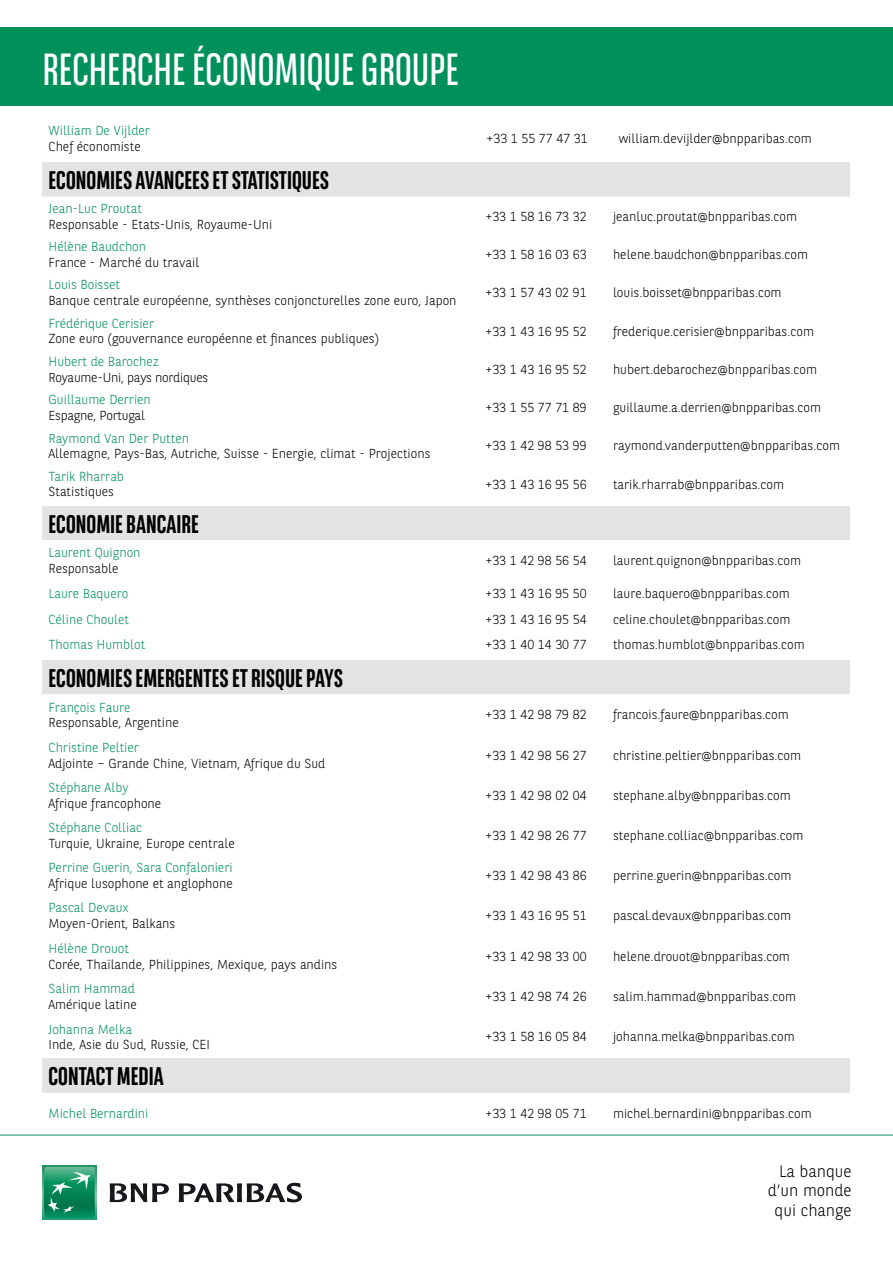
<style>
.page{position:relative;width:893px;height:1263px;background:#fff}
.page>*{position:absolute;margin:0;border:0;box-sizing:border-box;transform-origin:0 0}
.t1{font:45px "BNPP Sans Condensed";color:#fff}
.t2{font:700 25.5px "BNPP Sans Condensed";color:#000}
.t3{font:300 16.5px/19.8px "BNPP Sans";color:#000;text-align:right}
.t4{font:300 13.05px "BNPP Sans";color:#000}
.t5{font:300 13.05px "BNPP Sans";color:#00915b}
.t6{font:300 13.05px "BNPP Sans";letter-spacing:-.02em;color:#000}
</style>
<div class="page">
<svg style="left:43px;top:1166px;width:53px;height:53px"></svg>
<svg style="left:44px;top:1167px;width:51px;height:51px;background:#26996e"></svg>
<svg style="left:110px;top:1183px;width:59px;height:19px"></svg>
<svg style="left:179px;top:1183px;width:123px;height:19px"></svg>
<hr style="left:0;top:1135px;width:893px;height:1px;background:#00915b">
<div style="left:1px;top:27px;width:892px;height:79px;background:#00915b"></div>
<div style="left:43px;top:1059px;width:807px;height:34px;background:#e3e3e3"></div>
<div style="left:43px;top:163px;width:807px;height:34px;background:#e3e3e3"></div>
<div style="left:43px;top:506px;width:807px;height:34px;background:#e3e3e3"></div>
<div style="left:43px;top:660px;width:807px;height:34px;background:#e3e3e3"></div>
<h1 class="t1" style="left:43px;top:41px;width:418px">RECHERCHE ÉCONOMIQUE GROUPE</h1>
<p class="t5" style="left:49px;top:122px;width:103px">William De Vijlder</p>
<p class="t4" style="left:49px;top:137px;width:94px">Chef économiste</p>
<h2 class="t2" style="left:49px;top:165px;width:282px">ECONOMIES AVANCEES ET STATISTIQUES</h2>
<p class="t5" style="left:49px;top:199px;width:95px">Jean-Luc Proutat</p>
<p class="t4" style="left:49px;top:215px;width:225px">Responsable - Etats-Unis, Royaume-Uni</p>
<p class="t5" style="left:49px;top:238px;width:99px">Hélène Baudchon</p>
<p class="t4" style="left:49px;top:253px;width:152px">France - Marché du travail</p>
<p class="t5" style="left:49px;top:276px;width:73px">Louis Boisset</p>
<p class="t4" style="left:49px;top:292px;width:410px">Banque centrale européenne, synthèses conjoncturelles zone euro, Japon</p>
<p class="t5" style="left:49px;top:314px;width:107px">Frédérique Cerisier</p>
<p class="t4" style="left:49px;top:330px;width:332px">Zone euro (gouvernance européenne et finances publiques)</p>
<p class="t5" style="left:49px;top:352px;width:112px">Hubert de Barochez</p>
<p class="t6" style="left:49px;top:368px;width:161px">Royaume-Uni, pays nordiques</p>
<p class="t5" style="left:49px;top:391px;width:104px">Guillaume Derrien</p>
<p class="t6" style="left:49px;top:406px;width:98px">Espagne, Portugal</p>
<p class="t5" style="left:49px;top:429px;width:142px">Raymond Van Der Putten</p>
<p class="t4" style="left:49px;top:445px;width:384px">Allemagne, Pays-Bas, Autriche, Suisse - Energie, climat - Projections</p>
<p class="t5" style="left:49px;top:467px;width:77px">Tarik Rharrab</p>
<p class="t4" style="left:49px;top:483px;width:67px">Statistiques</p>
<h2 class="t2" style="left:49px;top:509px;width:152px">ECONOMIE BANCAIRE</h2>
<p class="t5" style="left:49px;top:544px;width:94px">Laurent Quignon</p>
<p class="t4" style="left:49px;top:559px;width:72px">Responsable</p>
<p class="t4" style="left:486px;top:130px;width:103px">+33 1 55 77 47 31</p>
<p class="t4" style="left:619px;top:130px;width:195px">william.devijlder@bnpparibas.com</p>
<p class="t4" style="left:485px;top:207px;width:103px">+33 1 58 16 73 32</p>
<p class="t4" style="left:613px;top:207px;width:186px">jeanluc.proutat@bnpparibas.com</p>
<p class="t4" style="left:485px;top:246px;width:103px">+33 1 58 16 03 63</p>
<p class="t4" style="left:613px;top:246px;width:197px">helene.baudchon@bnpparibas.com</p>
<p class="t4" style="left:485px;top:284px;width:103px">+33 1 57 43 02 91</p>
<p class="t4" style="left:613px;top:284px;width:170px">louis.boisset@bnpparibas.com</p>
<p class="t4" style="left:485px;top:322px;width:103px">+33 1 43 16 95 52</p>
<p class="t4" style="left:613px;top:322px;width:202px">frederique.cerisier@bnpparibas.com</p>
<p class="t4" style="left:485px;top:360px;width:103px">+33 1 43 16 95 52</p>
<p class="t4" style="left:613px;top:360px;width:206px">hubert.debarochez@bnpparibas.com</p>
<p class="t4" style="left:485px;top:399px;width:103px">+33 1 55 77 71 89</p>
<p class="t4" style="left:613px;top:399px;width:210px">guillaume.a.derrien@bnpparibas.com</p>
<p class="t4" style="left:485px;top:437px;width:103px">+33 1 42 98 53 99</p>
<p class="t4" style="left:613px;top:437px;width:228px">raymond.vanderputten@bnpparibas.com</p>
<p class="t4" style="left:485px;top:475px;width:103px">+33 1 43 16 95 56</p>
<p class="t4" style="left:613px;top:475px;width:173px">tarik.rharrab@bnpparibas.com</p>
<p class="t4" style="left:485px;top:552px;width:103px">+33 1 42 98 56 54</p>
<p class="t4" style="left:613px;top:552px;width:189px">laurent.quignon@bnpparibas.com</p>
<p class="t5" style="left:49px;top:585px;width:81px">Laure Baquero</p>
<p class="t4" style="left:485px;top:585px;width:103px">+33 1 43 16 95 50</p>
<p class="t4" style="left:613px;top:585px;width:178px">laure.baquero@bnpparibas.com</p>
<p class="t5" style="left:49px;top:610px;width:82px">Céline Choulet</p>
<p class="t4" style="left:485px;top:610px;width:103px">+33 1 43 16 95 54</p>
<p class="t4" style="left:613px;top:610px;width:179px">celine.choulet@bnpparibas.com</p>
<p class="t5" style="left:49px;top:636px;width:98px">Thomas Humblot</p>
<p class="t4" style="left:485px;top:636px;width:103px">+33 1 40 14 30 77</p>
<p class="t4" style="left:613px;top:636px;width:193px">thomas.humblot@bnpparibas.com</p>
<h2 class="t2" style="left:49px;top:663px;width:296px">ECONOMIES EMERGENTES ET RISQUE PAYS</h2>
<p class="t5" style="left:49px;top:698px;width:84px">François Faure</p>
<p class="t4" style="left:49px;top:714px;width:132px">Responsable, Argentine</p>
<p class="t4" style="left:485px;top:706px;width:103px">+33 1 42 98 79 82</p>
<p class="t4" style="left:613px;top:706px;width:177px">francois.faure@bnpparibas.com</p>
<p class="t5" style="left:49px;top:738px;width:92px">Christine Peltier</p>
<p class="t4" style="left:49px;top:754px;width:278px">Adjointe – Grande Chine, Vietnam, Afrique du Sud</p>
<p class="t5" style="left:49px;top:779px;width:81px">Stéphane Alby</p>
<p class="t4" style="left:49px;top:794px;width:114px">Afrique francophone</p>
<p class="t5" style="left:49px;top:819px;width:95px">Stéphane Colliac</p>
<p class="t4" style="left:49px;top:834px;width:188px">Turquie, Ukraine, Europe centrale</p>
<p class="t5" style="left:49px;top:858px;width:186px">Perrine Guerin, Sara Confalonieri</p>
<p class="t4" style="left:49px;top:874px;width:186px">Afrique lusophone et anglophone</p>
<p class="t5" style="left:49px;top:899px;width:82px">Pascal Devaux</p>
<p class="t4" style="left:49px;top:915px;width:128px">Moyen-Orient, Balkans</p>
<p class="t5" style="left:49px;top:939px;width:82px">Hélène Drouot</p>
<p class="t4" style="left:49px;top:955px;width:290px">Corée, Thaïlande, Philippines, Mexique, pays andins</p>
<p class="t5" style="left:49px;top:980px;width:88px">Salim Hammad</p>
<p class="t4" style="left:49px;top:995px;width:90px">Amérique latine</p>
<p class="t5" style="left:49px;top:1020px;width:85px">Johanna Melka</p>
<p class="t4" style="left:49px;top:1036px;width:163px">Inde, Asie du Sud, Russie, CEI</p>
<p class="t4" style="left:485px;top:746px;width:103px">+33 1 42 98 56 27</p>
<p class="t4" style="left:613px;top:746px;width:190px">christine.peltier@bnpparibas.com</p>
<p class="t4" style="left:485px;top:787px;width:103px">+33 1 42 98 02 04</p>
<p class="t4" style="left:613px;top:787px;width:179px">stephane.alby@bnpparibas.com</p>
<p class="t4" style="left:485px;top:826px;width:103px">+33 1 42 98 26 77</p>
<p class="t4" style="left:613px;top:826px;width:192px">stephane.colliac@bnpparibas.com</p>
<p class="t4" style="left:485px;top:866px;width:103px">+33 1 42 98 43 86</p>
<p class="t4" style="left:613px;top:866px;width:180px">perrine.guerin@bnpparibas.com</p>
<p class="t4" style="left:485px;top:907px;width:103px">+33 1 43 16 95 51</p>
<p class="t4" style="left:613px;top:907px;width:180px">pascal.devaux@bnpparibas.com</p>
<p class="t4" style="left:485px;top:947px;width:103px">+33 1 42 98 33 00</p>
<p class="t4" style="left:613px;top:947px;width:178px">helene.drouot@bnpparibas.com</p>
<p class="t4" style="left:485px;top:987px;width:103px">+33 1 42 98 74 26</p>
<p class="t4" style="left:613px;top:987px;width:184px">salim.hammad@bnpparibas.com</p>
<p class="t4" style="left:485px;top:1028px;width:103px">+33 1 58 16 05 84</p>
<p class="t4" style="left:613px;top:1028px;width:183px">johanna.melka@bnpparibas.com</p>
<h2 class="t2" style="left:49px;top:1062px;width:117px">CONTACT MEDIA</h2>
<p class="t5" style="left:49px;top:1104px;width:101px">Michel Bernardini</p>
<p class="t4" style="left:485px;top:1104px;width:103px">+33 1 42 98 05 71</p>
<p class="t4" style="left:613px;top:1104px;width:200px">michel.bernardini@bnpparibas.com</p>
<p class="t3" style="left:768px;top:1160px;width:85px">La banque d’un monde qui change</p>
</div>
